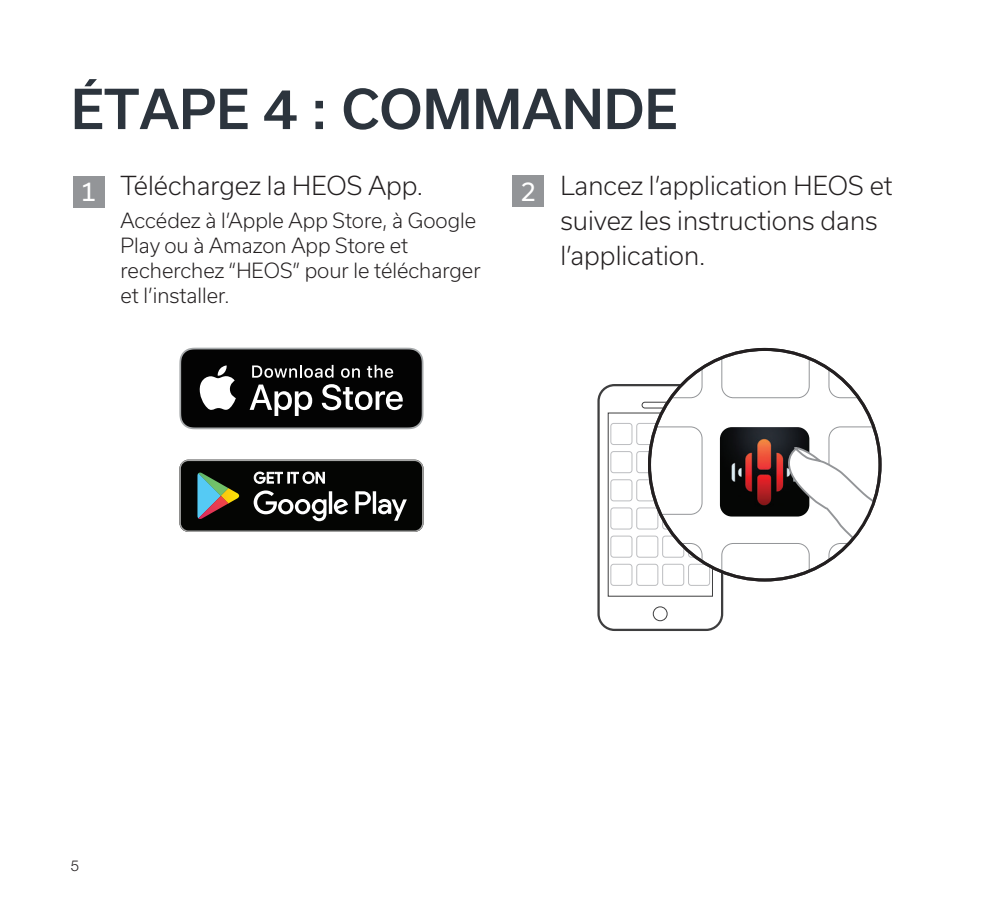
<style>
.page{position:relative;width:993px;height:908px;background:#fff}
.page>*{position:absolute;margin:0;border:0;box-sizing:border-box;transform-origin:0 0}
.t1{font:500 52.5px "Usual";color:#2c343d}
.t2{font:300 25px/35px "Usual";color:#231f20}
.t3{font:25px "Usual";color:#fff}
.t4{font:300 20px/25px "Usual";color:#231f20}
.t5{font:300 15px "Helvetica Neue LTW1 G";color:#231f20}
</style>
<div class="page">
<div style="left:597px;top:384px;width:126px;height:246px;border:2px solid #3e3e3f;border-radius:16px"></div>
<div style="left:641px;top:401px;width:37px;height:7px;border:1px solid #3e3e3f;border-radius:3px"></div>
<div style="left:652px;top:606px;width:15px;height:15px;border:1px solid #3e3e3f;border-radius:50%"></div>
<div style="left:649px;top:349px;width:230px;height:230px;background:#fff;border-radius:50%"></div>
<svg style="left:649px;top:366px;width:53px;height:32px"></svg>
<svg style="left:607px;top:412px;width:106px;height:185px"></svg>
<img style="left:719px;top:434px;width:2px;height:76px">
<svg style="left:721px;top:349px;width:158px;height:230px"></svg>
<svg style="left:179px;top:459px;width:244px;height:72px;background:#2e312e"></svg>
<svg style="left:179px;top:347px;width:244px;height:82px;background:#353535"></svg>
<div style="left:512px;top:175px;width:32px;height:31px;background:#939598"></div>
<div style="left:73px;top:175px;width:32px;height:32px;background:#939598"></div>
<h1 class="t1" style="left:71px;top:79px;width:608px">ÉTAPE 4 : COMMANDE</h1>
<p class="t2" style="left:120px;top:168px;width:304px">Téléchargez la HEOS App.</p>
<p class="t4" style="left:120px;top:207px;width:361px">Accédez à l’Apple App Store, à Google<br>Play ou à Amazon App Store et recherchez “HEOS” pour le télécharger et l’installer.</p>
<p class="t3" style="left:81px;top:177px;width:17px">1</p>
<p class="t3" style="left:520px;top:177px;width:17px">2</p>
<p class="t2" style="left:560px;top:168px;width:333px">Lancez l’application HEOS et suivez les instructions dans l’application.</p>
<p class="t5" style="left:71px;top:856px;width:10px">5</p>
</div>
